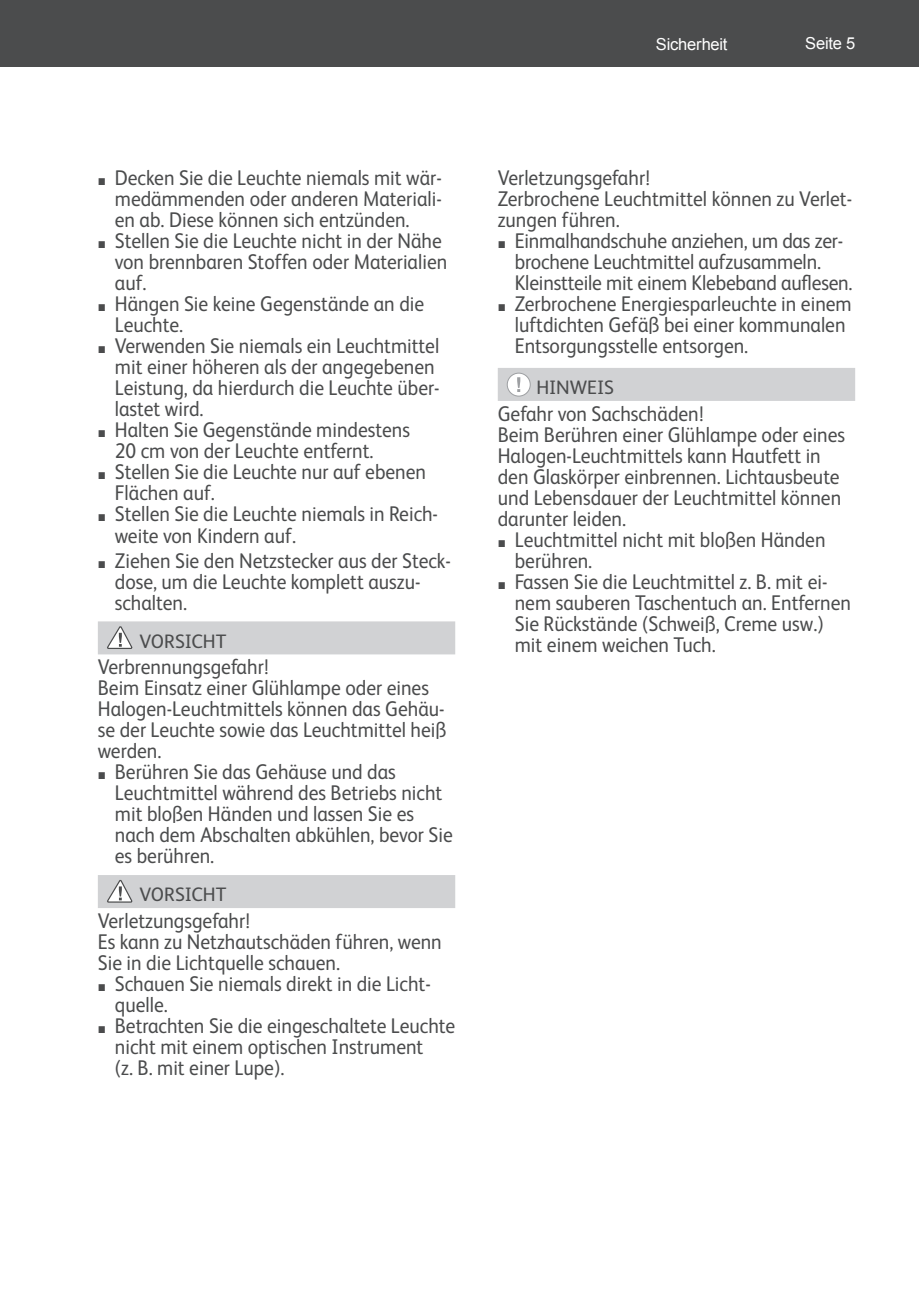
<style>
.page{position:relative;width:919px;height:1289px;background:#fff}
.page>*{position:absolute;margin:0;border:0;box-sizing:border-box;transform-origin:0 0}
.t1{font:21.3px/21px "FS Albert";color:#4b4c4d;scale:.92 1}
.t2{font:19.5px "FS Albert";color:#4b4c4d}
.t3{font:16.5px "Arial";letter-spacing:-.015em;color:#fff}
.s1{font-family:"Arial";font-size:14.7px}
</style>
<div class="page">
<div style="left:13px;top:0;width:905px;height:67px;background:#4b4c4d"></div>
<div style="left:0;top:0;width:13px;height:67px;background:#4b4c4d"></div>
<div style="left:98px;top:621px;width:357px;height:33px;background:#d1d2d4"></div>
<div style="left:98px;top:875px;width:357px;height:33px;background:#d1d2d4"></div>
<svg style="left:107px;top:626px;width:26px;height:23px"></svg>
<svg style="left:107px;top:879px;width:26px;height:24px"></svg>
<div style="left:497px;top:368px;width:358px;height:33px;background:#d1d2d4"></div>
<div style="left:507px;top:373px;width:23px;height:23px;background:#fff;border-radius:50%"></div>
<div style="left:507px;top:373px;width:23px;height:23px;border:1px solid #9d9fa2;border-radius:50%"></div>
<svg style="left:517px;top:377px;width:3px;height:15px"></svg>
<p class="t3" style="left:655px;top:33px;width:73px">Sicherheit</p>
<p class="t3" style="left:805px;top:33px;width:51px">Seite 5</p>
<p class="t1" style="left:115px;top:166px;width:357px;text-align:justify;text-indent:-17px"><span class="s1">■</span> Decken Sie die Leuchte niemals mit wär&shy;medämmenden oder anderen Materiali&shy;en ab. Diese können sich entzünden.</p>
<p class="t1" style="left:115px;top:229px;width:363px;text-indent:-17px"><span class="s1">■</span> Stellen Sie die Leuchte nicht in der Nähe von brennbaren Stoffen oder Materialien auf.</p>
<p class="t1" style="left:115px;top:292px;width:338px;text-indent:-17px"><span class="s1">■</span> Hängen Sie keine Gegenstände an die<br>Leuchte.</p>
<p class="t1" style="left:115px;top:334px;width:354px;text-indent:-17px"><span class="s1">■</span> Verwenden Sie niemals ein Leuchtmittel mit einer höheren als der angegebenen Leistung, da hierdurch die Leuchte über&shy;lastet wird.</p>
<p class="t1" style="left:115px;top:418px;width:322px;text-indent:-17px"><span class="s1">■</span> Halten Sie Gegenstände mindestens<br>20 cm von der Leuchte entfernt.</p>
<p class="t1" style="left:115px;top:460px;width:340px;text-indent:-17px"><span class="s1">■</span> Stellen Sie die Leuchte nur auf ebenen<br>Flächen auf.</p>
<p class="t1" style="left:115px;top:502px;width:353px;text-indent:-17px"><span class="s1">■</span> Stellen Sie die Leuchte niemals in Reich&shy;weite von Kindern auf.</p>
<p class="t1" style="left:115px;top:549px;width:367px;text-indent:-17px"><span class="s1">■</span> Ziehen Sie den Netzstecker aus der Steck&shy;dose, um die Leuchte komplett auszu&shy;schalten.</p>
<p class="t2" style="left:139px;top:628px;width:89px">VORSICHT</p>
<p class="t1" style="left:98px;top:655px;width:380px">Verbrennungsgefahr!<br>Beim Einsatz einer Glühlampe oder eines<br>Halogen-Leuchtmittels können das Gehäu&shy;se der Leuchte sowie das Leuchtmittel heiß werden.</p>
<p class="t1" style="left:115px;top:760px;width:369px;text-indent:-17px"><span class="s1">■</span> Berühren Sie das Gehäuse und das<br>Leuchtmittel während des Betriebs nicht mit bloßen Händen und lassen Sie es nach dem Abschalten abkühlen, bevor Sie es berühren.</p>
<p class="t2" style="left:139px;top:881px;width:89px">VORSICHT</p>
<p class="t1" style="left:98px;top:909px;width:375px">Verletzungsgefahr!<br>Es kann zu Netzhautschäden führen, wenn<br>Sie in die Lichtquelle schauen.</p>
<p class="t1" style="left:115px;top:972px;width:345px;text-indent:-17px"><span class="s1">■</span> Schauen Sie niemals direkt in die Licht&shy;quelle.</p>
<p class="t1" style="left:115px;top:1014px;width:371px;text-indent:-17px"><span class="s1">■</span> Betrachten Sie die eingeschaltete Leuchte nicht mit einem optischen Instrument<br>(z. B. mit einer Lupe).</p>
<p class="t1" style="left:497px;top:166px;width:386px">Verletzungsgefahr!<br>Zerbrochene Leuchtmittel können zu Verlet&shy;zungen führen.</p>
<p class="t1" style="left:514px;top:229px;width:368px;text-indent:-17px"><span class="s1">■</span> Einmalhandschuhe anziehen, um das zer&shy;brochene Leuchtmittel aufzusammeln.<br>Kleinstteile mit einem Klebeband auflesen.</p>
<p class="t1" style="left:514px;top:292px;width:368px;text-indent:-17px"><span class="s1">■</span> Zerbrochene Energiesparleuchte in einem luftdichten Gefäß bei einer kommunalen<br>Entsorgungsstelle entsorgen.</p>
<p class="t2" style="left:536px;top:375px;width:79px">HINWEIS</p>
<p class="t1" style="left:497px;top:402px;width:379px">Gefahr von Sachschäden!<br>Beim Berühren einer Glühlampe oder eines Halogen-Leuchtmittels kann Hautfett in den Glaskörper einbrennen. Lichtausbeute und Lebensdauer der Leuchtmittel können darunter leiden.</p>
<p class="t1" style="left:514px;top:528px;width:339px;text-indent:-17px"><span class="s1">■</span> Leuchtmittel nicht mit bloßen Händen berühren.</p>
<p class="t1" style="left:514px;top:570px;width:367px;text-indent:-17px"><span class="s1">■</span> Fassen Sie die Leuchtmittel z. B. mit ei&shy;nem sauberen Taschentuch an. Entfernen Sie Rückstände (Schweiß, Creme usw.) mit einem weichen Tuch.</p>
</div>
